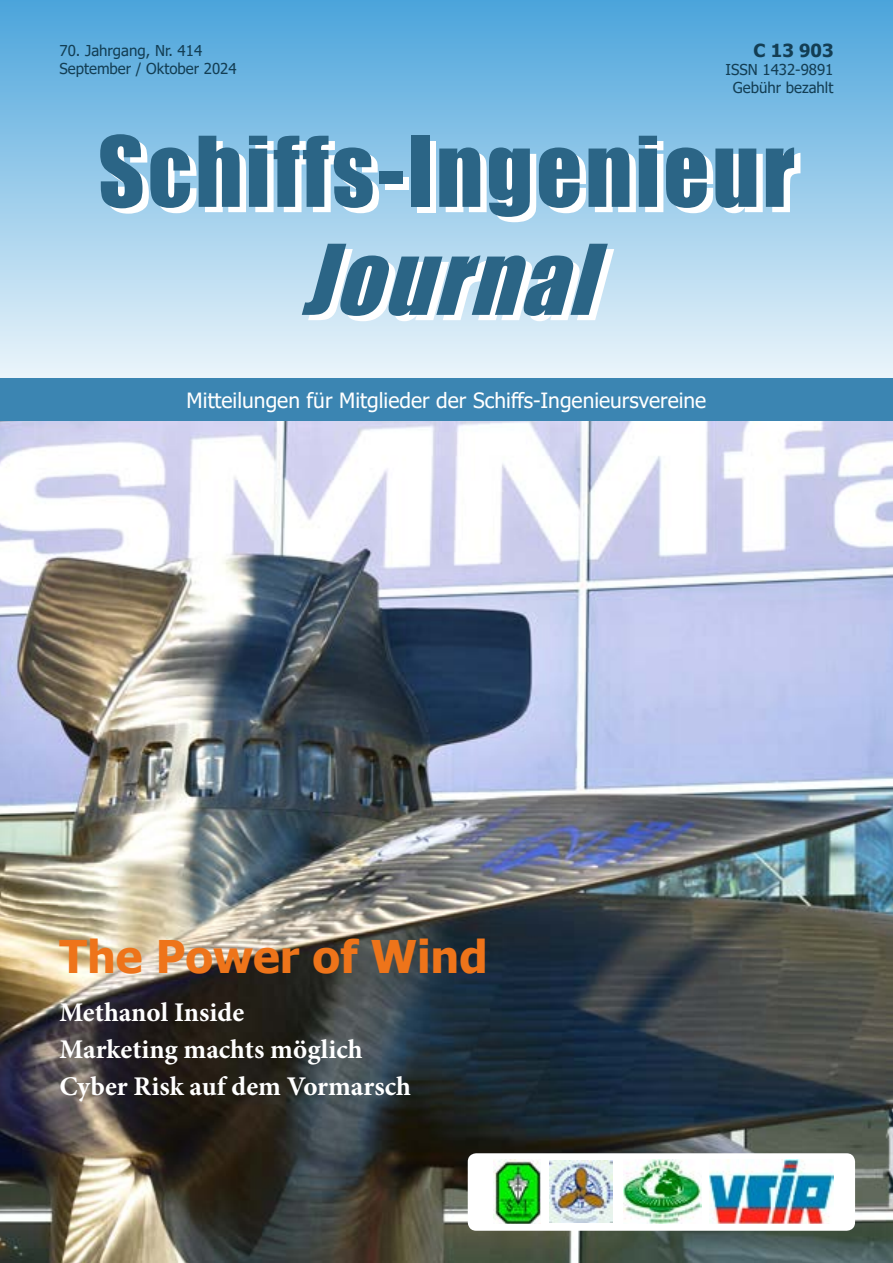
<style>
.page{position:relative;width:893px;height:1263px;background:#fff}
.page>*{position:absolute;margin:0;border:0;box-sizing:border-box;transform-origin:0 0}
.t1{font:90px "Impact";letter-spacing:.035em;color:#2b6586}
.t2{font:italic 90px "Impact";color:#2b6586}
.t3{font:700 45px "Tahoma";color:#ee741a}
.t4{font:700 27px/37px "Minion Pro";color:#fff}
.t5{font:21px "Tahoma";color:#fff}
.t6{font:700 18px "Tahoma";color:#133e54}
.t7{font:15px/18px "Tahoma";color:#133e54;text-align:center}
</style>
<div class="page">
<img style="left:0;top:421px;width:893px;height:842px">
<svg style="left:0;top:0;width:893px;height:378px"></svg>
<div style="left:0;top:378px;width:893px;height:43px;background:#3b85b2"></div>
<div style="left:468px;top:1153px;width:387px;height:78px;background:#fff;border-radius:9px"></div>
<img style="left:494px;top:1159px;width:47px;height:64px">
<svg style="left:549px;top:1160px;width:64px;height:63px"></svg>
<img style="left:550px;top:1161px;width:62px;height:62px">
<img style="left:623px;top:1160px;width:78px;height:63px">
<img style="left:709px;top:1159px;width:125px;height:64px">
<p class="t7" style="left:60px;top:42px;width:179px;text-align:left">70. Jahrgang, Nr. 414<br>September / Oktober 2024</p>
<p class="t6" style="left:754px;top:38px;width:81px">C 13 903</p>
<p class="t7" style="left:726px;top:62px;width:109px">ISSN 1432-9891<br>Gebühr bezahlt</p>
<h1 class="t1" style="left:98px;top:102px;width:698px">Schiffs-Ingenieur</h1>
<h1 class="t2" style="left:301px;top:210px;width:329px">Journal</h1>
<h3 class="t5" style="left:187px;top:386px;width:521px">Mitteilungen für Mitglieder der Schiffs-Ingenieursvereine</h3>
<h2 class="t3" style="left:60px;top:925px;width:430px">The Power of Wind</h2>
<h3 class="t4" style="left:60px;top:994px;width:353px">Methanol Inside<br>Marketing machts möglich<br>Cyber Risk auf dem Vormarsch</h3>
</div>
